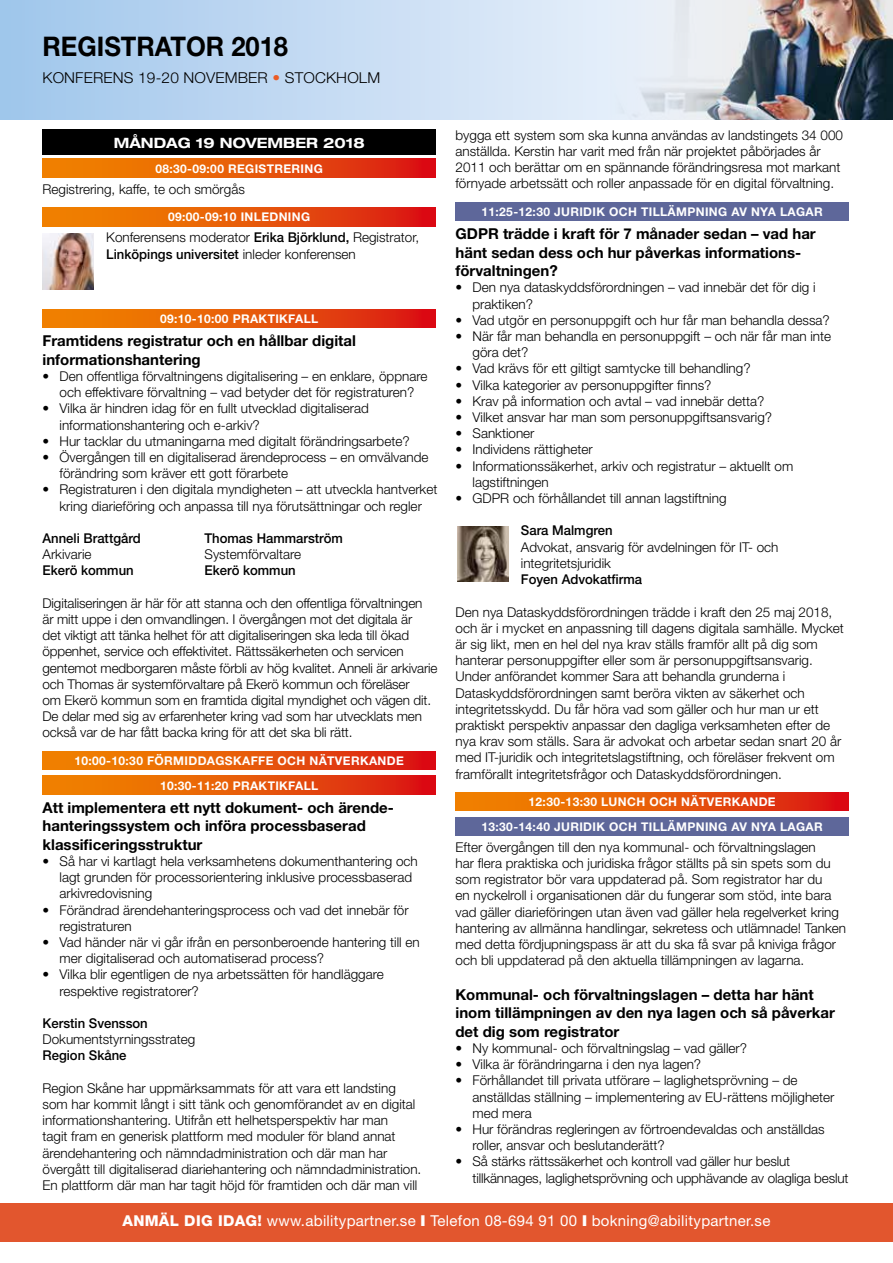
<style>
.page{position:relative;width:893px;height:1263px;background:#fff}
.page>*{position:absolute;margin:0;border:0;box-sizing:border-box;transform-origin:0 0}
.t1{font:700 27px "Helvetica Neue";color:#000;scale:.94 1}
.t2{font:700 15px/18.5px "Helvetica Neue";color:#000}
.t3{font:15px "Helvetica Neue";letter-spacing:.02em;color:#fff}
.t4{font:300 15px "Helvetica Neue";letter-spacing:.01em;color:#000}
.t5{font:700 expanded 14.25px "Helvetica Neue";color:#fff}
.t6{font:300 13.5px/16.2px "Helvetica Neue";color:#000}
.t7{font:500 13.5px "Helvetica Neue";color:#000}
.t8{font:700 12px/24.8px "Helvetica Neue";letter-spacing:.03em;color:#fff;text-align:center}
.s1{color:#eb5b25}
.s2{font-weight:800}
.s3{font-weight:900}
.s4{font-weight:500}
</style>
<div class="page">
<svg style="left:0;top:0;width:610px;height:119px;background:#c2d9f2"></svg>
<div style="left:43px;top:129px;width:393px;height:26px;background:#000"></div>
<svg style="left:43px;top:159px;width:393px;height:18px;background:#e65509"></svg>
<svg style="left:43px;top:207px;width:393px;height:19px;background:#e65509"></svg>
<svg style="left:43px;top:309px;width:393px;height:19px;background:#e65509"></svg>
<svg style="left:43px;top:751px;width:393px;height:19px;background:#e65509"></svg>
<svg style="left:43px;top:776px;width:393px;height:18px;background:#e65509"></svg>
<div style="left:455px;top:202px;width:394px;height:19px;background:#5e679a"></div>
<svg style="left:455px;top:792px;width:394px;height:19px;background:#e65509"></svg>
<div style="left:455px;top:817px;width:394px;height:19px;background:#5e679a"></div>
<div style="left:0;top:1203px;width:893px;height:39px;background:#e2562e"></div>
<img style="left:457px;top:526px;width:51px;height:55px">
<img style="left:43px;top:234px;width:51px;height:55px">
<img style="left:610px;top:0;width:283px;height:119px">
<h1 class="t1" style="left:43px;top:30px;width:263px">REGISTRATOR 2018</h1>
<p class="t4" style="left:43px;top:68px;width:339px">KONFERENS 19-20 NOVEMBER <span class="s1">•</span> STOCKHOLM</p>
<p class="t6" style="left:455px;top:127px;width:389px">bygga ett system som ska kunna användas av landstingets 34 000 anställda. Kerstin har varit med från när projektet påbörjades år 2011 och berättar om en spännande förändringsresa mot markant förnyade arbetssätt och roller anpassade för en digital förvaltning.</p>
<p class="t8" style="left:481px;top:199px;width:343px">11:25-12:30 JURIDIK OCH TILLÄMPNING AV NYA LAGAR</p>
<p class="t2" style="left:455px;top:224px;width:362px">GDPR trädde i kraft för 7 månader sedan – vad har hänt sedan dess och hur påverkas informations&shy;förvaltningen?</p>
<p class="t6" style="left:472px;top:279px;width:345px;text-indent:-17px">• Den nya dataskyddsförordningen – vad innebär det för dig i praktiken?</p>
<p class="t6" style="left:455px;top:312px;width:376px">• Vad utgör en personuppgift och hur får man behandla dessa?</p>
<p class="t6" style="left:472px;top:328px;width:360px;text-indent:-17px">• När får man behandla en personuppgift – och när får man inte göra det?</p>
<p class="t6" style="left:455px;top:360px;width:297px">• Vad krävs för ett giltigt samtycke till behandling?</p>
<p class="t6" style="left:455px;top:376px;width:257px">• Vilka kategorier av personuppgifter finns?</p>
<p class="t6" style="left:455px;top:393px;width:310px">• Krav på information och avtal – vad innebär detta?</p>
<p class="t6" style="left:455px;top:409px;width:318px">• Vilket ansvar har man som personuppgiftsansvarig?</p>
<p class="t6" style="left:455px;top:425px;width:81px">• Sanktioner</p>
<p class="t6" style="left:455px;top:441px;width:139px">• Individens rättigheter</p>
<p class="t6" style="left:472px;top:457px;width:322px;text-indent:-17px">• Informationssäkerhet, arkiv och registratur – aktuellt om lagstiftningen</p>
<p class="t6" style="left:455px;top:490px;width:273px">• GDPR och förhållandet till annan lagstiftning</p>
<p class="t7" style="left:521px;top:523px;width:93px">Sara Malmgren</p>
<p class="t6" style="left:521px;top:538px;width:259px">Advokat, ansvarig för avdelningen för IT- och integritetsjuridik</p>
<p class="t7" style="left:521px;top:571px;width:123px">Foyen Advokatfirma</p>
<p class="t6" style="left:455px;top:603px;width:390px">Den nya Dataskyddsförordningen trädde i kraft den 25 maj 2018, och är i mycket en anpassning till dagens digitala samhälle. Mycket är sig likt, men en hel del nya krav ställs framför allt på dig som hanterar personuppgifter eller som är personuppgiftsansvarig.<br>Under anförandet kommer Sara att behandla grunderna i Dataskyddsförordningen samt beröra vikten av säkerhet och integritetsskydd. Du får höra vad som gäller och hur man ur ett praktiskt perspektiv anpassar den dagliga verksamheten efter de nya krav som ställs. Sara är advokat och arbetar sedan snart 20 år med IT-juridik och integritetslagstiftning, och föreläser frekvent om framförallt integritetsfrågor och Dataskyddsförordningen.</p>
<p class="t8" style="left:481px;top:789px;width:343px">12:30-13:30 LUNCH OCH NÄTVERKANDE<br>13:30-14:40 JURIDIK OCH TILLÄMPNING AV NYA LAGAR</p>
<p class="t6" style="left:455px;top:839px;width:392px">Efter övergången till den nya kommunal- och förvaltningslagen<br>har flera praktiska och juridiska frågor ställts på sin spets som du som registrator bör vara uppdaterad på. Som registrator har du<br>en nyckelroll i organisationen där du fungerar som stöd, inte bara vad gäller diarieföringen utan även vad gäller hela regelverket kring hantering av allmänna handlingar, sekretess och utlämnade! Tanken med detta fördjupningspass är att du ska få svar på kniviga frågor och bli uppdaterad på den aktuella tillämpningen av lagarna.</p>
<p class="t2" style="left:455px;top:985px;width:381px">Kommunal- och förvaltningslagen – detta har hänt inom tillämpningen av den nya lagen och så påverkar det dig som registrator</p>
<p class="t6" style="left:455px;top:1040px;width:293px">• Ny kommunal- och förvaltningslag – vad gäller?</p>
<p class="t6" style="left:455px;top:1056px;width:247px">• Vilka är förändringarna i den nya lagen?</p>
<p class="t6" style="left:472px;top:1072px;width:364px;text-indent:-17px">• Förhållandet till privata utförare – laglighetsprövning – de anställdas ställning – implementering av EU-rättens möjligheter med mera</p>
<p class="t6" style="left:472px;top:1121px;width:354px;text-indent:-17px">• Hur förändras regleringen av förtroendevaldas och anställdas roller, ansvar och beslutanderätt?</p>
<p class="t6" style="left:472px;top:1153px;width:378px;text-indent:-17px">• Så stärks rättssäkerhet och kontroll vad gäller hur beslut tillkännages, laglighetsprövning och upphävande av olagliga beslut</p>
<p class="t3" style="left:122px;top:1212px;width:649px"><span class="s2">ANMÄL DIG IDAG!</span> www.abilitypartner.se <span class="s3">I</span> Telefon 08-694 91 00 <span class="s3">I</span> bokning@abilitypartner.se</p>
<p class="t5" style="left:114px;top:134px;width:252px">MÅNDAG 19 NOVEMBER 2018</p>
<p class="t8" style="left:155px;top:156px;width:169px">08:30-09:00 REGISTRERING</p>
<p class="t6" style="left:43px;top:180px;width:204px">Registrering, kaffe, te och smörgås</p>
<p class="t8" style="left:168px;top:205px;width:144px">09:00-09:10 INLEDNING</p>
<p class="t6" style="left:106px;top:229px;width:314px">Konferensens moderator <span class="s4">Erika Björklund,</span> Registrator,<br><span class="s4">Linköpings universitet</span> inleder konferensen</p>
<p class="t8" style="left:160px;top:306px;width:160px">09:10-10:00 PRAKTIKFALL</p>
<p class="t2" style="left:43px;top:331px;width:315px">Framtidens registratur och en hållbar digital informationshantering</p>
<p class="t6" style="left:43px;top:368px;width:386px;text-align:center">• Den offentliga förvaltningens digitalisering – en enklare, öppnare och effektivare förvaltning – vad betyder det för registraturen?</p>
<p class="t6" style="left:60px;top:400px;width:311px;text-indent:-17px">• Vilka är hindren idag för en fullt utvecklad digitaliserad informationshantering och e-arkiv?</p>
<p class="t6" style="left:43px;top:432px;width:369px">• Hur tacklar du utmaningarna med digitalt förändringsarbete?</p>
<p class="t6" style="left:60px;top:449px;width:370px;text-indent:-17px">• Övergången till en digitaliserad ärendeprocess – en omvälvande förändring som kräver ett gott förarbete</p>
<p class="t6" style="left:43px;top:481px;width:396px;text-align:center">• Registraturen i den digitala myndigheten – att utveckla hantverket kring diarieföring och anpassa till nya förutsättningar och regler</p>
<p class="t7" style="left:43px;top:530px;width:100px">Anneli Brattgård</p>
<p class="t7" style="left:205px;top:530px;width:140px">Thomas Hammarström</p>
<p class="t6" style="left:43px;top:546px;width:51px">Arkivarie</p>
<p class="t6" style="left:205px;top:546px;width:98px">Systemförvaltare</p>
<p class="t7" style="left:43px;top:562px;width:93px">Ekerö kommun</p>
<p class="t7" style="left:205px;top:562px;width:93px">Ekerö kommun</p>
<p class="t6" style="left:43px;top:594px;width:396px">Digitaliseringen är här för att stanna och den offentliga förvaltningen<br>är mitt uppe i den omvandlingen. I övergången mot det digitala är<br>det viktigt att tänka helhet för att digitaliseringen ska leda till ökad öppenhet, service och effektivitet. Rättssäkerheten och servicen gentemot medborgaren måste förbli av hög kvalitet. Anneli är arkivarie och Thomas är systemförvaltare på Ekerö kommun och föreläser<br>om Ekerö kommun som en framtida digital myndighet och vägen dit.<br>De delar med sig av erfarenheter kring vad som har utvecklats men också var de har fått backa kring för att det ska bli rätt.</p>
<p class="t8" style="left:74px;top:748px;width:331px">10:00-10:30 FÖRMIDDAGSKAFFE OCH NÄTVERKANDE<br>10:30-11:20 PRAKTIKFALL</p>
<p class="t2" style="left:43px;top:798px;width:353px">Att implementera ett nytt dokument- och ärende&shy;hanteringssystem och införa processbaserad klassificeringsstruktur</p>
<p class="t6" style="left:60px;top:853px;width:360px;text-indent:-17px">• Så har vi kartlagt hela verksamhetens dokumenthantering och lagt grunden för processorientering inklusive processbaserad arkivredovisning</p>
<p class="t6" style="left:60px;top:901px;width:351px;text-indent:-17px">• Förändrad ärendehanteringsprocess och vad det innebär för registraturen</p>
<p class="t6" style="left:60px;top:934px;width:362px;text-indent:-17px">• Vad händer när vi går ifrån en personberoende hantering till en mer digitaliserad och automatiserad process?</p>
<p class="t6" style="left:60px;top:966px;width:326px;text-indent:-17px">• Vilka blir egentligen de nya arbetssätten för handläggare respektive registratorer?</p>
<p class="t7" style="left:43px;top:1015px;width:107px">Kerstin Svensson</p>
<p class="t6" style="left:43px;top:1031px;width:154px">Dokumentstyrningsstrateg</p>
<p class="t7" style="left:43px;top:1047px;width:85px">Region Skåne</p>
<p class="t6" style="left:43px;top:1080px;width:380px">Region Skåne har uppmärksammats för att vara ett landsting som har kommit långt i sitt tänk och genomförandet av en digital informationshantering. Utifrån ett helhetsperspektiv har man<br>tagit fram en generisk plattform med moduler för bland annat ärendehantering och nämndadministration och där man har övergått till digitaliserad diariehantering och nämndadministration.<br>En plattform där man har tagit höjd för framtiden och där man vill</p>
</div>
